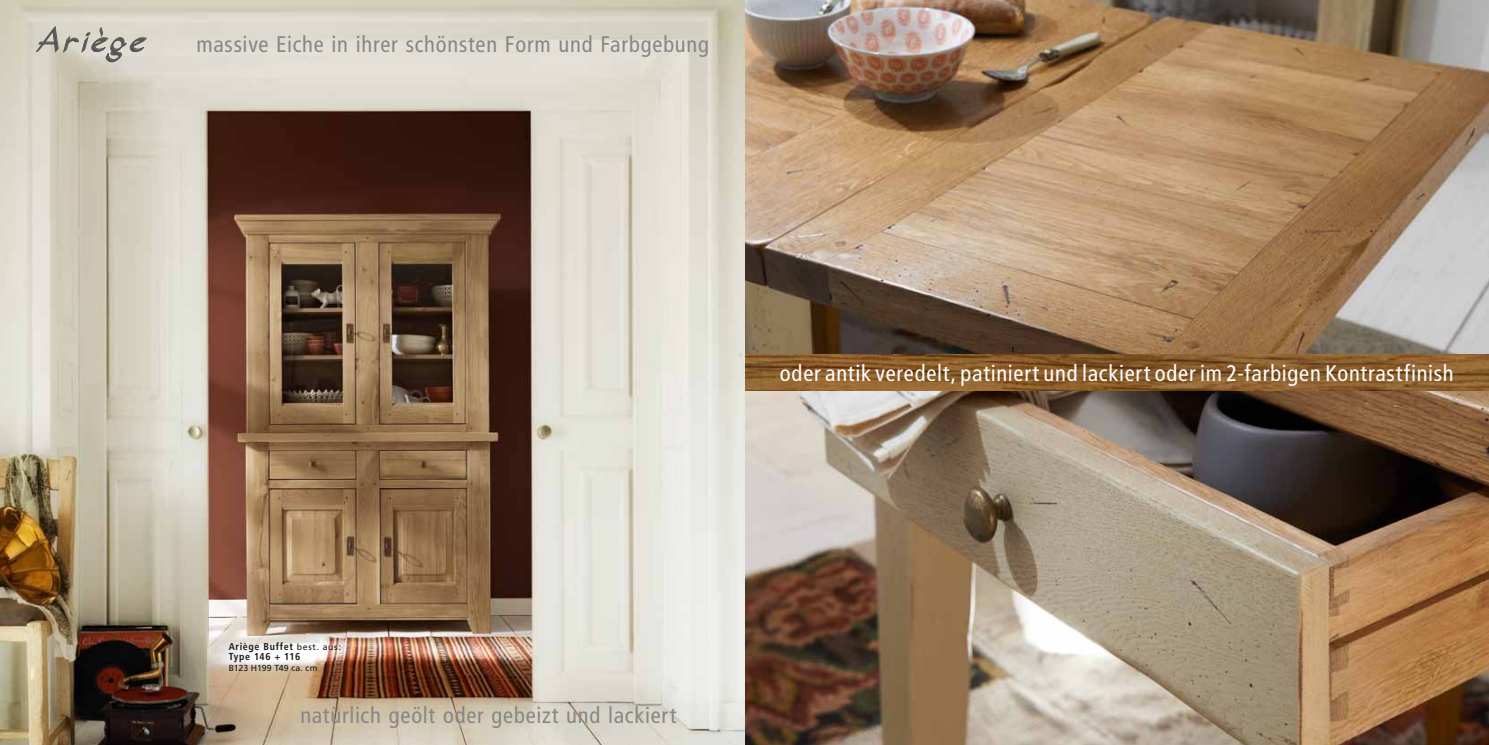
<style>
.page{position:relative;width:1489px;height:745px;background:#fff}
.page>*{position:absolute;margin:0;border:0;box-sizing:border-box;transform-origin:0 0}
.t1{font:italic 37.5px "Caveo";color:#565655}
.t2{font:condensed 22.5px "Frutiger";letter-spacing:.035em;color:#868786}
.t3{font:condensed 22.5px "Frutiger";letter-spacing:.035em;color:#fff}
.t4{font:700 condensed 10px/10.5px "Frutiger";letter-spacing:.065em;color:#181716}
.t5{font:8.75px "Frutiger";letter-spacing:-.005em;color:#181716}
.s1{font-weight:400;font-stretch:normal;font-size:8.75px}
</style>
<div class="page">
<img style="left:0;top:0;width:1488px;height:744px">
<svg style="left:33px;top:26px;width:114px;height:36px;background:#c7c4b9"></svg>
<h1 class="t1" style="left:35px;top:17px;width:123px">Ariège</h1>
<p class="t2" style="left:197px;top:31px;width:514px">massive Eiche in ihrer schönsten Form und Farbgebung</p>
<p class="t4" style="left:229px;top:640px;width:114px">Ariège Buffet <span class="s1">best. aus:<br></span>Type 146 + 116</p>
<p class="t5" style="left:229px;top:662px;width:90px">B123 H199 T49 ca. cm</p>
<p class="t2" style="left:300px;top:701px;width:377px">natürlich geölt oder gebeizt und lackiert</p>
<p class="t3" style="left:780px;top:359px;width:675px">oder antik veredelt, patiniert und lackiert oder im 2-farbigen Kontrastfinish</p>
</div>
